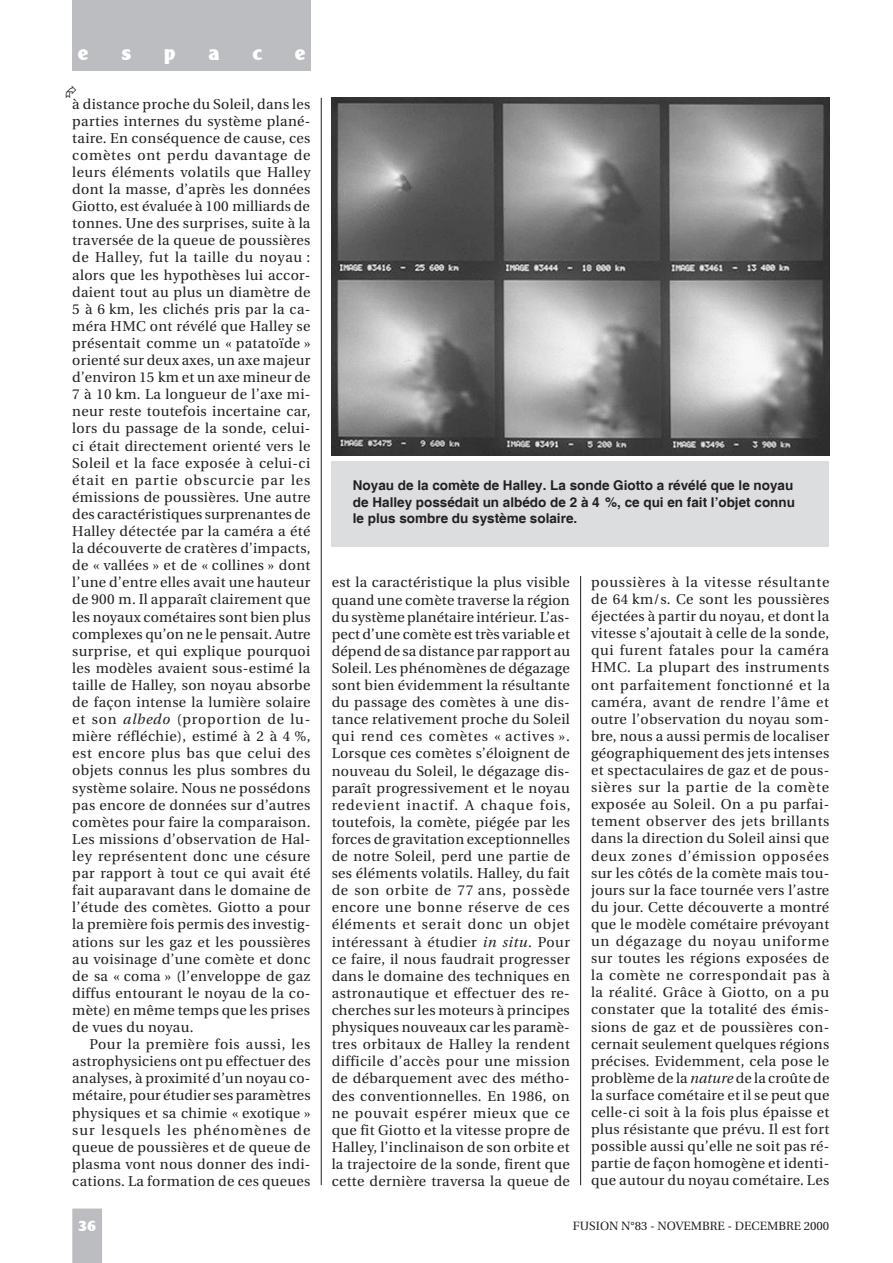
<style>
.page{position:relative;width:893px;height:1263px;background:#fff}
.page>*{position:absolute;margin:0;border:0;box-sizing:border-box;transform-origin:0 0}
.t1{font:21px "Clear Black DB Normal";color:#fff}
.t2{font:15px "Clear Black DB Normal";color:#fff}
.t3{font:14.25px/17.1px "Utopia";letter-spacing:.025em;color:#231f20;text-align:justify}
.t4{font:700 13.5px/16.2px "Helvetica";color:#231f20}
.t5{font:12px "Utopia";color:#231f20}
.s1{font-style:italic}
</style>
<div class="page">
<div style="left:72px;top:0;width:238px;height:71px;background:#bcbdc0"></div>
<hr style="left:321px;top:98px;width:1px;height:1087px;background:#231f20">
<hr style="left:580px;top:98px;width:1px;height:1087px;background:#231f20">
<div style="left:72px;top:1208px;width:30px;height:55px;background:#bcbdc0"></div>
<div style="left:546px;top:64px;width:66px;height:512px;background:#fff"></div>
<div style="left:332px;top:461px;width:497px;height:85px;background:#dcdddf"></div>
<img style="left:332px;top:98px;width:497px;height:357px">
<h1 class="t1" style="left:78px;top:40px;width:12px">e</h1>
<h1 class="t1" style="left:122px;top:40px;width:11px">s</h1>
<h1 class="t1" style="left:165px;top:40px;width:13px">p</h1>
<h1 class="t1" style="left:209px;top:40px;width:12px">a</h1>
<h1 class="t1" style="left:253px;top:40px;width:11px">c</h1>
<h1 class="t1" style="left:295px;top:40px;width:12px">e</h1>
<p class="t3" style="left:72px;top:95px;width:240px">à distance proche du Soleil, dans les parties internes du système plané&shy;taire. En conséquence de cause, ces comètes ont perdu davantage de leurs éléments volatils que Halley dont la masse, d’après les données Giotto, est évaluée à 100 milliards de tonnes. Une des surprises, suite à la traversée de la queue de poussières de Halley, fut la taille du noyau : alors que les hypothèses lui accor&shy;daient tout au plus un diamètre de 5 à 6 km, les clichés pris par la ca&shy;méra HMC ont révélé que Halley se présentait comme un « patatoïde » orienté sur deux axes, un axe majeur d’environ 15 km et un axe mineur de 7 à 10 km. La longueur de l’axe mi&shy;neur reste toutefois incertaine car, lors du passage de la sonde, celui&shy;ci était directement orienté vers le Soleil et la face exposée à celui-ci était en partie obscurcie par les émissions de poussières. Une autre des caractéristiques surprenantes de Halley détectée par la caméra a été la découverte de cratères d’impacts, de « vallées » et de « collines » dont l’une d’entre elles avait une hauteur de 900 m. Il apparaît clairement que les noyaux cométaires sont bien plus complexes qu’on ne le pensait. Autre surprise, et qui explique pourquoi les modèles avaient sous-estimé la taille de Halley, son noyau absorbe de façon intense la lumière solaire et son <span class="s1">albedo</span> (proportion de lu&shy;mière réfléchie), estimé à 2 à 4 %, est encore plus bas que celui des objets connus les plus sombres du système solaire. Nous ne possédons pas encore de données sur d’autres comètes pour faire la comparaison.<br>Les missions d’observation de Hal&shy;ley représentent donc une césure par rapport à tout ce qui avait été fait auparavant dans le domaine de l’étude des comètes. Giotto a pour la première fois permis des investig&shy;ations sur les gaz et les poussières au voisinage d’une comète et donc de sa « coma » (l’enveloppe de gaz diffus entourant le noyau de la co&shy;mète) en même temps que les prises de vues du noyau.</p>
<p class="t3" style="left:72px;top:1036px;width:240px;text-indent:17px">Pour la première fois aussi, les astrophysiciens ont pu effectuer des analyses, à proximité d’un noyau co&shy;métaire, pour étudier ses paramètres physiques et sa chimie « exotique » sur lesquels les phénomènes de queue de poussières et de queue de plasma vont nous donner des indi&shy;cations. La formation de ces queues</p>
<p class="t4" style="left:353px;top:478px;width:444px">Noyau de la comète de Halley. La sonde Giotto a révélé que le noyau de Halley possédait un albédo de 2 à 4 %, ce qui en fait l’objet connu le plus sombre du système solaire.</p>
<p class="t3" style="left:332px;top:574px;width:240px">est la caractéristique la plus visible quand une comète traverse la région du système planétaire intérieur. L’as&shy;pect d’une comète est très variable et dépend de sa distance par rapport au Soleil. Les phénomènes de dégazage sont bien évidemment la résultante du passage des comètes à une dis&shy;tance relativement proche du Soleil qui rend ces comètes « actives ».<br>Lorsque ces comètes s’éloignent de nouveau du Soleil, le dégazage dis&shy;paraît progressivement et le noyau redevient inactif. A chaque fois, toutefois, la comète, piégée par les forces de gravitation exceptionnelles de notre Soleil, perd une partie de ses éléments volatils. Halley, du fait de son orbite de 77 ans, possède encore une bonne réserve de ces éléments et serait donc un objet intéressant à étudier <span class="s1">in situ</span>. Pour ce faire, il nous faudrait progresser dans le domaine des techniques en astronautique et effectuer des re&shy;cherches sur les moteurs à principes physiques nouveaux car les paramè&shy;tres orbitaux de Halley la rendent difficile d’accès pour une mission de débarquement avec des métho&shy;des conventionnelles. En 1986, on ne pouvait espérer mieux que ce que fit Giotto et la vitesse propre de Halley, l’inclinaison de son orbite et la trajectoire de la sonde, firent que cette dernière traversa la queue de</p>
<p class="t3" style="left:591px;top:574px;width:240px">poussières à la vitesse résultante de 64 km/s. Ce sont les poussières éjectées à partir du noyau, et dont la vitesse s’ajoutait à celle de la sonde, qui furent fatales pour la caméra HMC. La plupart des instruments ont parfaitement fonctionné et la caméra, avant de rendre l’âme et outre l’observation du noyau som&shy;bre, nous a aussi permis de localiser géographiquement des jets intenses et spectaculaires de gaz et de pous&shy;sières sur la partie de la comète exposée au Soleil. On a pu parfai&shy;tement observer des jets brillants dans la direction du Soleil ainsi que deux zones d’émission opposées sur les côtés de la comète mais tou&shy;jours sur la face tournée vers l’astre du jour. Cette découverte a montré que le modèle cométaire prévoyant un dégazage du noyau uniforme sur toutes les régions exposées de la comète ne correspondait pas à la réalité. Grâce à Giotto, on a pu constater que la totalité des émis&shy;sions de gaz et de poussières con&shy;cernait seulement quelques régions précises. Evidemment, cela pose le problème de la <span class="s1">nature</span> de la croûte de la surface cométaire et il se peut que celle-ci soit à la fois plus épaisse et plus résistante que prévu. Il est fort possible aussi qu’elle ne soit pas ré&shy;partie de façon homogène et identi&shy;que autour du noyau cométaire. Les</p>
<p class="t2" style="left:78px;top:1217px;width:19px">36</p>
<p class="t5" style="left:573px;top:1219px;width:258px">FUSION N°83 - NOVEMBRE - DECEMBRE 2000</p>
</div>
